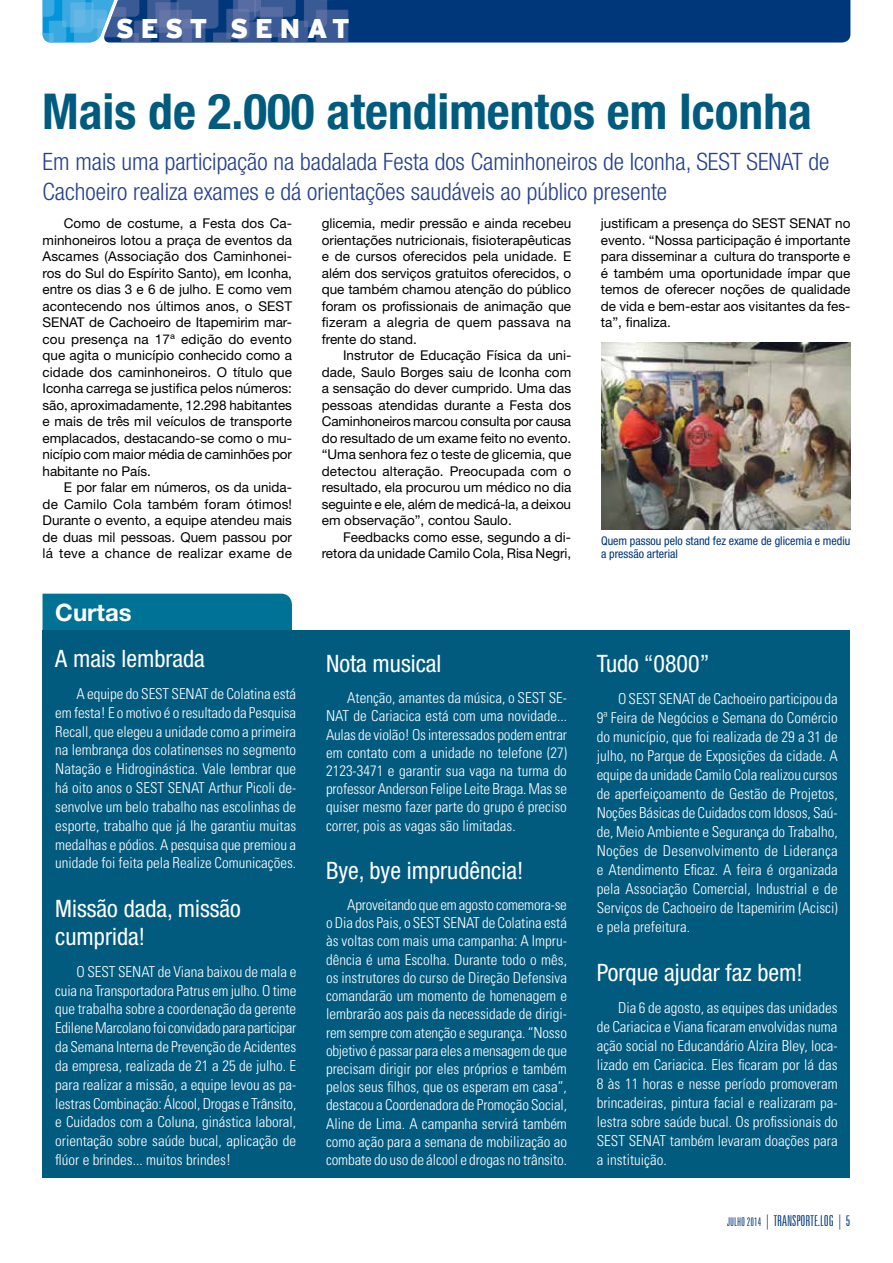
<style>
.page{position:relative;width:893px;height:1263px;background:#fff}
.page>*{position:absolute;margin:0;border:0;box-sizing:border-box;transform-origin:0 0}
.t1{font:700 condensed 49.5px "Helvetica Neue LT Std";color:#005b7f}
.t2{font:900 27px "Interstate";color:#fff}
.t3{font:300 condensed 24px/30px "Helvetica Neue LT Std";color:#25408f}
.t4{font:condensed 24px/27.8px "Helvetica Neue";color:#fff}
.t5{font:700 24px "Helvetica Neue LT Std";color:#fff}
.t6{font:300 condensed 15px/18.1px "Univers LT Std";color:#fff;text-align:justify}
.t7{font:300 extra-condensed 15px "Zurich BT";color:#00377b}
.t8{font:13.5px/16.5px "Helvetica Neue LT Std";color:#000;text-align:justify}
.t9{font:condensed 12px/13.5px "Helvetica Neue LT Std";color:#00377b}
.s1{font-size:12px}
</style>
<div class="page">
<div style="left:43px;top:594px;width:249px;height:36px;background:#007295"></div>
<div style="left:43px;top:630px;width:807px;height:548px;background:#005b7f"></div>
<img style="left:601px;top:342px;width:249px;height:187px">
<svg style="left:43px;top:0;width:807px;height:43px"></svg>
<h2 class="t2" style="left:116px;top:13px;width:236px">SEST SENA T</h2>
<h1 class="t1" style="left:42px;top:81px;width:771px">Mais de 2.000 atendimentos em Iconha</h1>
<h3 class="t3" style="left:43px;top:146px;width:788px">Em mais uma participação na badalada Festa dos Caminhoneiros de Iconha, SEST SENAT de<br>Cachoeiro realiza exames e dá orientações saudáveis ao público presente</h3>
<p class="t8" style="left:43px;top:215px;width:251px;text-indent:21px">Como de costume, a Festa dos Ca&shy;minhoneiros lotou a praça de eventos da Ascames (Associação dos Caminhonei&shy;ros do Sul do Espírito Santo), em Iconha, entre os dias 3 e 6 de julho. E como vem acontecendo nos últimos anos, o SEST SENAT de Cachoeiro de Itapemirim mar&shy;cou presença na 17ª edição do evento que agita o município conhecido como a cidade dos caminhoneiros. O título que Iconha carrega se justifica pelos números: são, aproximadamente, 12.298 habitantes e mais de três mil veículos de transporte emplacados, destacando-se como o mu&shy;nicípio com maior média de caminhões por habitante no País.</p>
<p class="t8" style="left:43px;top:479px;width:251px;text-indent:21px">E por falar em números, os da unida&shy;de Camilo Cola também foram ótimos!<br>Durante o evento, a equipe atendeu mais de duas mil pessoas. Quem passou por lá teve a chance de realizar exame de</p>
<p class="t8" style="left:601px;top:215px;width:251px">justificam a presença do SEST SENAT no evento. “Nossa participação é importante para disseminar a cultura do transporte e é também uma oportunidade ímpar que temos de oferecer noções de qualidade de vida e bem-estar aos visitantes da fes&shy;ta”, finaliza.</p>
<p class="t8" style="left:322px;top:215px;width:251px">glicemia, medir pressão e ainda recebeu orientações nutricionais, fisioterapêuticas e de cursos oferecidos pela unidade. E além dos serviços gratuitos oferecidos, o que também chamou atenção do público foram os profissionais de animação que fizeram a alegria de quem passava na frente do stand.</p>
<p class="t8" style="left:322px;top:347px;width:251px;text-indent:21px">Instrutor de Educação Física da uni&shy;dade, Saulo Borges saiu de Iconha com a sensação do dever cumprido. Uma das pessoas atendidas durante a Festa dos Caminhoneiros marcou consulta por causa do resultado de um exame feito no evento. “Uma senhora fez o teste de glicemia, que detectou alteração. Preocupada com o resultado, ela procurou um médico no dia seguinte e ele, além de medicá-la, a deixou em observação”, contou Saulo.</p>
<p class="t8" style="left:322px;top:528px;width:251px;text-align:right">Feedbacks como esse, segundo a di&shy;retora da unidade Camilo Cola, Risa Negri,</p>
<p class="t9" style="left:601px;top:534px;width:251px">Quem passou pelo stand fez exame de glicemia e mediu a pressão arterial</p>
<h3 class="t5" style="left:55px;top:597px;width:78px">Curtas</h3>
<h3 class="t4" style="left:55px;top:645px;width:151px">A mais lembrada</h3>
<p class="t6" style="left:55px;top:684px;width:242px;line-height:18.8px;text-indent:21px">A equipe do SEST SENAT de Colatina está em festa! E o motivo é o resultado da Pesquisa Recall, que elegeu a unidade como a primeira na lembrança dos colatinenses no segmento Natação e Hidroginástica. Vale lembrar que há oito anos o SEST SENAT Arthur Picoli de&shy;senvolve um belo trabalho nas escolinhas de esporte, trabalho que já lhe garantiu muitas medalhas e pódios. A pesquisa que premiou a unidade foi feita pela Realize Comunicações.</p>
<h3 class="t4" style="left:55px;top:895px;width:187px">Missão dada, missão cumprida!</h3>
<p class="t6" style="left:55px;top:962px;width:243px;line-height:18.8px;text-indent:21px">O SEST SENAT de Viana baixou de mala e cuia na Transportadora Patrus em julho. O time que trabalha sobre a coordenação da gerente Edilene Marcolano foi convidado para participar da Semana Interna de Prevenção de Acidentes da empresa, realizada de 21 a 25 de julho. E para realizar a missão, a equipe levou as pa&shy;lestras Combinação: Álcool, Drogas e Trânsito, e Cuidados com a Coluna, ginástica laboral, orientação sobre saúde bucal, aplicação de flúor e brindes... muitos brindes!</p>
<h3 class="t4" style="left:326px;top:650px;width:117px">Nota musical</h3>
<p class="t6" style="left:326px;top:689px;width:243px;text-indent:21px">Atenção, amantes da música, o SEST SE-NAT de Cariacica está com uma novidade...<br>Aulas de violão! Os interessados podem entrar em contato com a unidade no telefone (27)<br>2123-3471 e garantir sua vaga na turma do professor Anderson Felipe Leite Braga. Mas se quiser mesmo fazer parte do grupo é preciso correr, pois as vagas são limitadas.</p>
<h3 class="t4" style="left:326px;top:856px;width:199px">Bye, bye imprudência!</h3>
<p class="t6" style="left:326px;top:896px;width:243px;text-indent:21px">Aproveitando que em agosto comemora-se o Dia dos Pais, o SEST SENAT de Colatina está às voltas com mais uma campanha: A Impru&shy;dência é uma Escolha. Durante todo o mês, os instrutores do curso de Direção Defensiva comandarão um momento de homenagem e lembrarão aos pais da necessidade de dirigi&shy;rem sempre com atenção e segurança. “Nosso objetivo é passar para eles a mensagem de que precisam dirigir por eles próprios e também pelos seus filhos, que os esperam em casa”, destacou a Coordenadora de Promoção Social, Aline de Lima. A campanha servirá também como ação para a semana de mobilização ao combate do uso de álcool e drogas no trânsito.</p>
<h3 class="t4" style="left:597px;top:650px;width:114px">Tudo “0800”</h3>
<p class="t6" style="left:597px;top:689px;width:243px;line-height:19px;text-indent:21px">O SEST SENAT de Cachoeiro participou da 9ª Feira de Negócios e Semana do Comércio do município, que foi realizada de 29 a 31 de julho, no Parque de Exposições da cidade. A equipe da unidade Camilo Cola realizou cursos de aperfeiçoamento de Gestão de Projetos, Noções Básicas de Cuidados com Idosos, Saú&shy;de, Meio Ambiente e Segurança do Trabalho, Noções de Desenvolvimento de Liderança e Atendimento Eficaz. A feira é organizada pela Associação Comercial, Industrial e de Serviços de Cachoeiro de Itapemirim (Acisci) e pela prefeitura.</p>
<h3 class="t4" style="left:597px;top:959px;width:208px">Porque ajudar faz bem!</h3>
<p class="t6" style="left:597px;top:998px;width:242px;line-height:19px;text-indent:21px">Dia 6 de agosto, as equipes das unidades de Cariacica e Viana ficaram envolvidas numa ação social no Educandário Alzira Bley, loca&shy;lizado em Cariacica. Eles ficaram por lá das 8 às 11 horas e nesse período promoveram brincadeiras, pintura facial e realizaram pa&shy;lestra sobre saúde bucal. Os profissionais do SEST SENAT também levaram doações para a instituição.</p>
<p class="t7" style="left:727px;top:1212px;width:125px"><span class="s1">JULHO 2014</span> | TRANSPORTE.LOG | 5</p>
</div>
